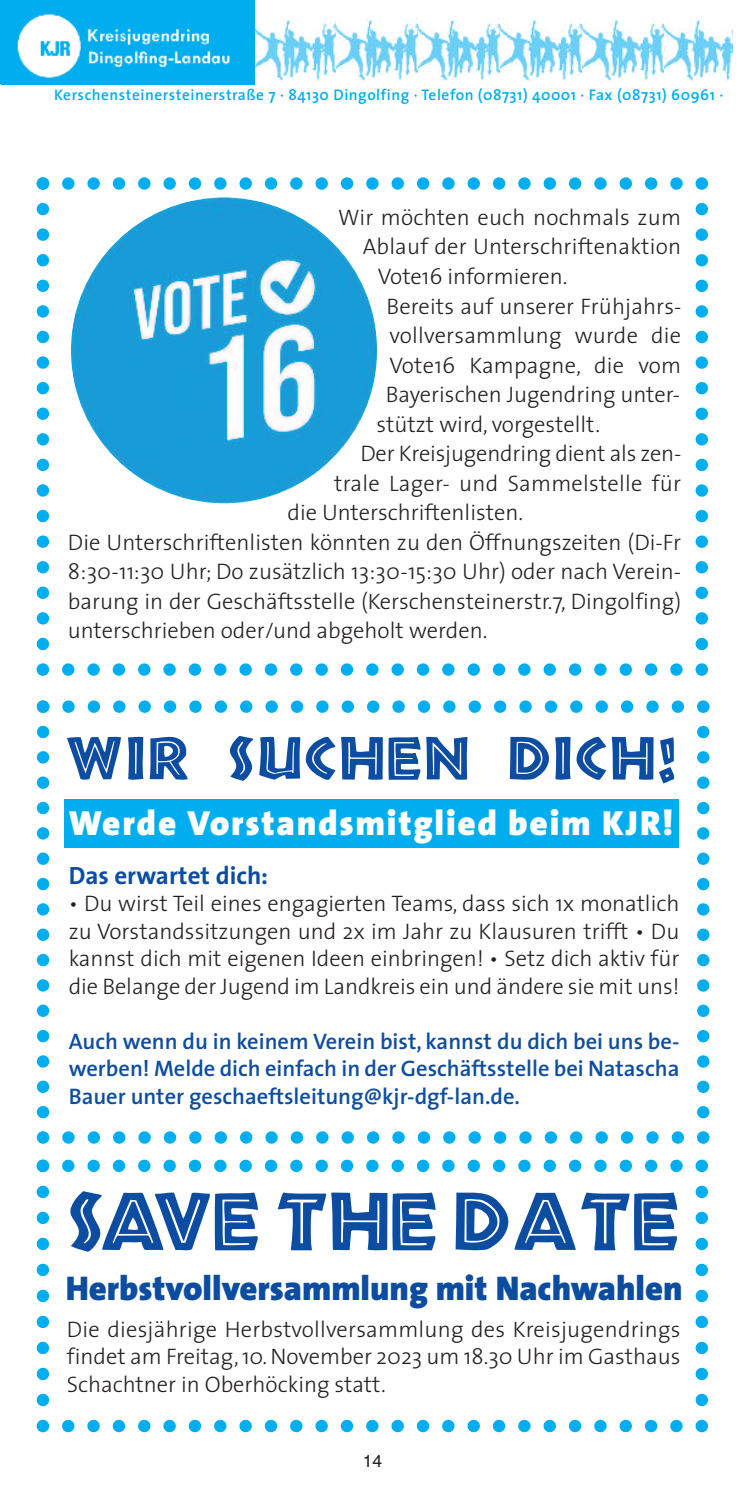
<style>
.page{position:relative;width:745px;height:1489px;background:#fff}
.page>*{position:absolute;margin:0;border:0;box-sizing:border-box;transform-origin:0 0}
.t1{font:75.75px "Tribeca";color:#0d4da1}
.t2{font:56.25px "Tribeca";letter-spacing:.035em;color:#0d4da1}
.t3{font:900 35px "The Sans";letter-spacing:.05em;color:#fff}
.t4{font:900 34.5px "The Sans";color:#0d4da1}
.t5{font:700 25px "The Sans";color:#0d4da1}
.t6{font:300 22.5px/27.5px "The Sans";color:#231f20;text-align:justify}
.t7{font:600 22.5px/27.5px "The Sans";color:#0d4da1;text-align:justify}
.t8{font:17.5px "Helvetica";color:#231f20}
.t9{font:600 15.5px "The Sans";letter-spacing:.035em;color:#00aeef}
</style>
<div class="page">
<svg style="left:37px;top:202px;width:12px;height:473px"></svg>
<svg style="left:37px;top:177px;width:646px;height:13px"></svg>
<svg style="left:695px;top:177px;width:12px;height:474px"></svg>
<svg style="left:62px;top:663px;width:645px;height:12px"></svg>
<svg style="left:37px;top:1185px;width:12px;height:247px"></svg>
<svg style="left:37px;top:1159px;width:646px;height:12px"></svg>
<svg style="left:695px;top:1159px;width:12px;height:248px"></svg>
<svg style="left:62px;top:1419px;width:645px;height:13px"></svg>
<img style="left:2px;top:6px;width:252px;height:78px">
<img style="left:255px;top:18px;width:81px;height:64px">
<svg style="left:336px;top:18px;width:82px;height:64px"></svg>
<svg style="left:418px;top:18px;width:82px;height:64px"></svg>
<svg style="left:500px;top:18px;width:82px;height:64px"></svg>
<svg style="left:582px;top:18px;width:82px;height:64px"></svg>
<svg style="left:664px;top:18px;width:68px;height:63px"></svg>
<div style="left:0;top:0;width:254px;height:6px;background:#00aeef"></div>
<hr style="left:0;top:0;width:1px;height:84px;background:#00aeef">
<svg style="left:37px;top:725px;width:12px;height:418px"></svg>
<svg style="left:37px;top:700px;width:648px;height:13px"></svg>
<svg style="left:697px;top:700px;width:12px;height:419px"></svg>
<svg style="left:62px;top:1131px;width:647px;height:12px"></svg>
<div style="left:64px;top:799px;width:614px;height:48px;background:#00aeef"></div>
<img style="left:71px;top:197px;width:306px;height:306px;border-radius:50%">
<p class="t9" style="left:54px;top:88px;width:670px">Kerschensteinersteinerstraße 7 · 84130 Dingolfing · Telefon (08731) 40001 · Fax (08731) 60961 ·</p>
<p class="t6" style="left:338px;top:206px;width:344px">Wir möchten euch nochmals zum</p>
<p class="t6" style="left:362px;top:235px;width:320px">Ablauf der Unterschriftenaktion</p>
<p class="t6" style="left:377px;top:265px;width:191px">Vote16 informieren.</p>
<p class="t6" style="left:386px;top:294px;width:296px">Bereits auf unserer Frühjahrs-</p>
<p class="t6" style="left:389px;top:324px;width:293px">vollversammlung wurde die</p>
<p class="t6" style="left:389px;top:353px;width:293px">Vote16 Kampagne, die vom</p>
<p class="t6" style="left:385px;top:383px;width:296px">Bayerischen Jugendring unter-</p>
<p class="t6" style="left:376px;top:412px;width:225px">stützt wird, vorgestellt.</p>
<p class="t6" style="left:360px;top:442px;width:322px">Der Kreisjugendring dient als zen-</p>
<p class="t6" style="left:334px;top:471px;width:348px">trale Lager- und Sammelstelle für</p>
<p class="t6" style="left:287px;top:501px;width:237px">die Unterschriftenlisten.</p>
<p class="t6" style="left:68px;top:530px;width:614px">Die Unterschriftenlisten könnten zu den Öffnungszeiten (Di-Fr</p>
<p class="t6" style="left:68px;top:560px;width:614px">8:30-11:30 Uhr; Do zusätzlich 13:30-15:30 Uhr) oder nach Verein-</p>
<p class="t6" style="left:68px;top:589px;width:614px">barung in der Geschäftsstelle (Kerschensteinerstr.7, Dingolfing)</p>
<p class="t6" style="left:68px;top:619px;width:421px">unterschrieben oder/und abgeholt werden.</p>
<h2 class="t2" style="left:64px;top:727px;width:613px">WIR SUCHEN DICH!</h2>
<h3 class="t3" style="left:69px;top:809px;width:605px">Werde Vorstandsmitglied beim KJR!</h3>
<p class="t5" style="left:69px;top:865px;width:201px">Das erwartet dich:</p>
<p class="t6" style="left:69px;top:892px;width:612px">• Du wirst Teil eines engagierten Teams, dass sich 1x monatlich zu Vorstandssitzungen und 2x im Jahr zu Klausuren trifft • Du kannst dich mit eigenen Ideen einbringen! • Setz dich aktiv für die Belange der Jugend im Landkreis ein und ändere sie mit uns!</p>
<p class="t7" style="left:69px;top:1029px;width:612px">Auch wenn du in keinem Verein bist, kannst du dich bei uns be&shy;werben! Melde dich einfach in der Geschäftsstelle bei Natascha Bauer unter geschaeftsleitung@kjr-dgf-lan.de.</p>
<h1 class="t1" style="left:68px;top:1179px;width:612px">SAVE THE DATE</h1>
<h3 class="t4" style="left:66px;top:1274px;width:618px">Herbstvollversammlung mit Nachwahlen</h3>
<p class="t6" style="left:67px;top:1317px;width:614px">Die diesjährige Herbstvollversammlung des Kreisjugendrings findet am Freitag,10. November 2023 um 18.30 Uhr im Gasthaus Schachtner in Oberhöcking statt.</p>
<p class="t8" style="left:362px;top:1452px;width:21px">14</p>
</div>
